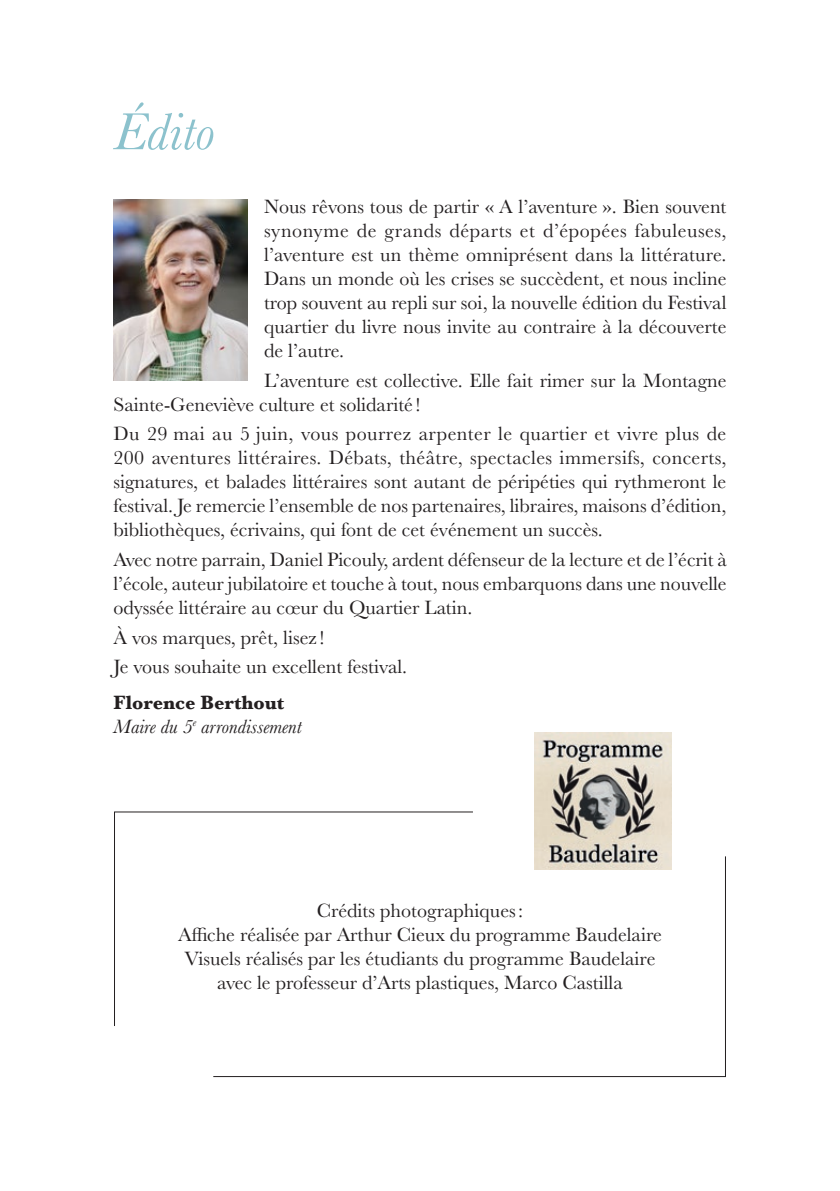
<style>
.page{position:relative;width:840px;height:1191px;background:#fff}
.page>*{position:absolute;margin:0;border:0;box-sizing:border-box;transform-origin:0 0}
.t1{font:italic 54px "Baskerville";color:#8cc2cd}
.t2{font:20px/24px "Baskerville";color:#231f20;text-align:justify}
.t3{font:italic 20px/24px "Baskerville";color:#231f20}
.s1{font-weight:700;font-style:normal}
</style>
<div class="page">
<img style="left:113px;top:200px;width:134px;height:180px">
<svg style="left:114px;top:811px;width:359px;height:215px"></svg>
<svg style="left:212px;top:855px;width:514px;height:222px"></svg>
<img style="left:534px;top:732px;width:137px;height:137px">
<h1 class="t1" style="left:113px;top:96px;width:103px">Édito</h1>
<p class="t2" style="left:264px;top:195px;width:463px">Nous rêvons tous de partir « A l’aventure ». Bien souvent synonyme de grands départs et d’épopées fabuleuses, l’aventure est un thème omniprésent dans la littérature.<br>Dans un monde où les crises se succèdent, et nous incline trop souvent au repli sur soi, la nouvelle édition du Festival quartier du livre nous invite au contraire à la découverte de l’autre.</p>
<p class="t2" style="left:113px;top:368px;width:614px;text-indent:150px">L’aventure est collective. Elle fait rimer sur la Montagne<br>Sainte-Geneviève culture et solidarité !</p>
<p class="t2" style="left:113px;top:422px;width:614px">Du 29 mai au 5 juin, vous pourrez arpenter le quartier et vivre plus de 200 aventures littéraires. Débats, théâtre, spectacles immersifs, concerts, signatures, et balades littéraires sont autant de péripéties qui rythmeront le festival. Je remercie l’ensemble de nos partenaires, libraires, maisons d’édition, bibliothèques, écrivains, qui font de cet événement un succès.</p>
<p class="t2" style="left:113px;top:548px;width:614px">Avec notre parrain, Daniel Picouly, ardent défenseur de la lecture et de l’écrit à l’école, auteur jubilatoire et touche à tout, nous embarquons dans une nouvelle odyssée littéraire au cœur du Quartier Latin.</p>
<p class="t2" style="left:113px;top:622px;width:295px;line-height:29.6px">À vos marques, prêt, lisez !<br>Je vous souhaite un excellent festival.</p>
<p class="t3" style="left:113px;top:690px;width:189px"><span class="s1">Florence Berthout<br></span>Maire du 5<sup>e</sup> arrondissement</p>
<p class="t2" style="left:178px;top:899px;width:485px;text-align:center">Crédits photographiques:<br>Affiche réalisée par Arthur Cieux du programme Baudelaire Visuels réalisés par les étudiants du programme Baudelaire avec le professeur d’Arts plastiques, Marco Castilla</p>
</div>
